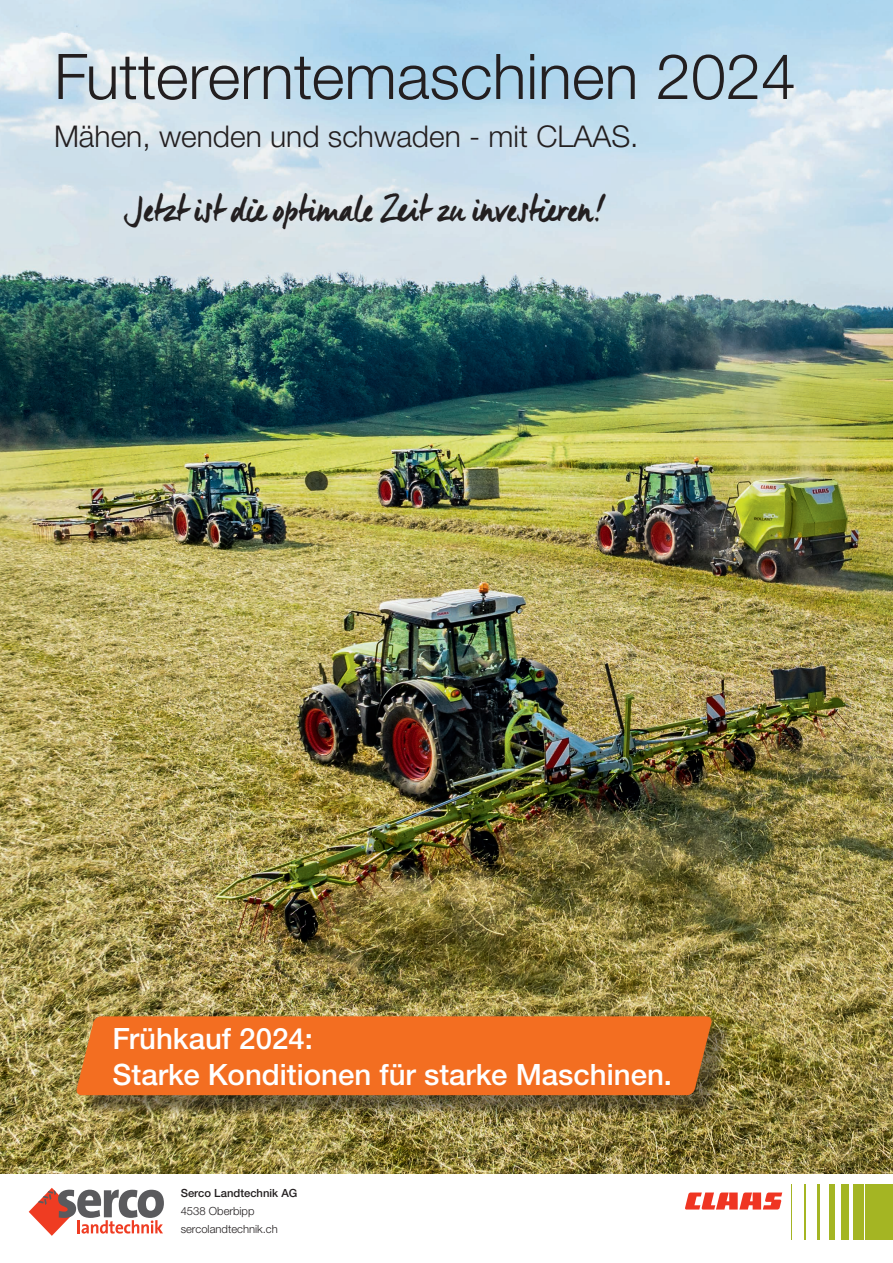
<style>
.page{position:relative;width:893px;height:1263px;background:#fff}
.page>*{position:absolute;margin:0;border:0;box-sizing:border-box;transform-origin:0 0}
.t1{font:300 63px "CLAAS Helvetica Neue";color:#231f20}
.t2{font:37.5px "Manus";color:#231f20}
.t3{font:300 30px "CLAAS Helvetica Neue";color:#231f20}
.t4{font:500 29.4px "CLAAS Helvetica Neue";color:#fff}
.Advert_homepage_45_11_13{font:300 11.25px/18px "CLAAS Helvetica Neue";color:#231f20}
.s1{font-weight:500}
</style>
<div class="page">
<img style="left:0;top:0;width:893px;height:1174px">
<svg style="left:685px;top:1192px;width:97px;height:17px"></svg>
<div style="left:865px;top:1184px;width:28px;height:55px;background:#a4b523"></div>
<div style="left:853px;top:1184px;width:11px;height:55px;background:#a4b523"></div>
<div style="left:842px;top:1184px;width:7px;height:55px;background:#a4b523"></div>
<div style="left:829px;top:1184px;width:6px;height:55px;background:#a4b523"></div>
<hr style="left:817px;top:1184px;width:3px;height:55px;background:#a4b523">
<hr style="left:791px;top:1184px;width:1px;height:55px;background:#a4b523">
<hr style="left:804px;top:1184px;width:2px;height:55px;background:#a4b523">
<svg style="left:29px;top:1188px;width:135px;height:48px"></svg>
<div style="left:83px;top:1022px;width:651px;height:96px;background:#231f20;opacity:.5"></div>
<div style="left:75px;top:1016px;width:638px;height:79px;background:#f36e21"></div>
<p class="t1" style="left:54px;top:36px;width:744px">Futtererntemaschinen 2024</p>
<p class="t3" style="left:54px;top:117px;width:586px">Mähen, wenden und schwaden - mit CLAAS.</p>
<p class="t2" style="left:124px;top:186px;width:480px">Jetzt ist die optimale Zeit zu investieren!</p>
<p class="t4" style="left:113px;top:1020px;width:202px">Frühkauf 2024:</p>
<p class="t4" style="left:113px;top:1055px;width:561px">Starke Konditionen für starke Maschinen.</p>
<p class="Advert_homepage_45_11_13" style="left:181px;top:1184px;width:118px"><span class="s1">Serco Landtechnik AG<br></span>4538 Oberbipp sercolandtechnik.ch</p>
</div>
